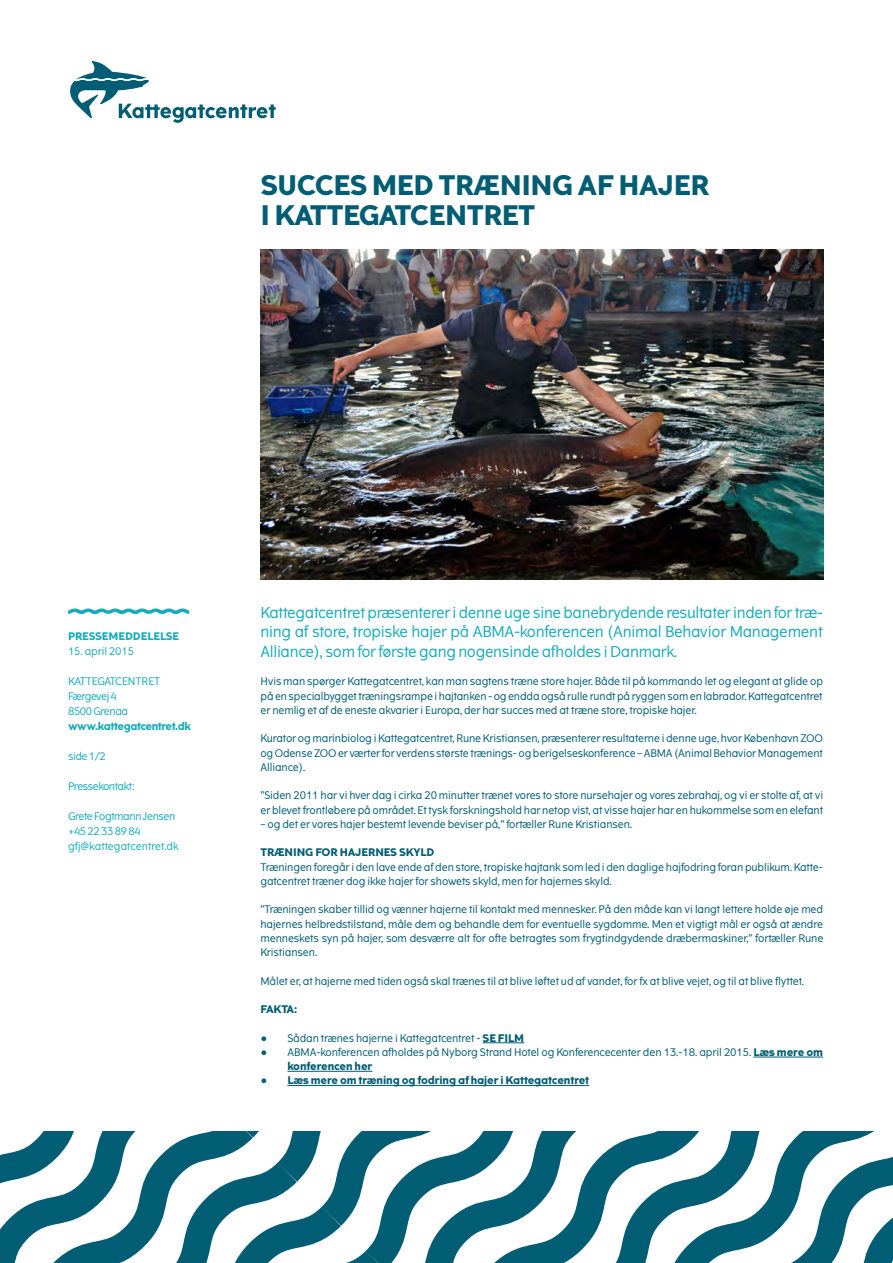
<style>
.page{position:relative;width:893px;height:1263px;background:#fff}
.page>*{position:absolute;margin:0;border:0;box-sizing:border-box;transform-origin:0 0}
.t1{font:700 27px "The Wave";letter-spacing:-.02em;color:#005d73}
.t2{font:15px/19.5px "The Wave";letter-spacing:-.02em;color:#19abbc;text-align:justify}
.t3{font:10.5px/14.2px "The Wave";letter-spacing:-.01em;color:#005d73;text-align:justify}
.t4{font:700 10.5px "The Wave";letter-spacing:-.01em;color:#005d73}
.t5{font:10.5px "The Wave";letter-spacing:-.04em;color:#19abbc}
.t6{font:10.5px "The Wave";letter-spacing:-.01em;color:#19abbc}
.t7{font:700 10.5px "The Wave";letter-spacing:-.04em;color:#19abbc}
.t8{font:10.5px "The Wave";color:#19abbc}
.t9{font:700 10.5px "The Wave";letter-spacing:-.01em;color:#19abbc}
.t10{font:10.5px "The Wave";letter-spacing:-.07em;color:#19abbc}
.s1{font-weight:700}
</style>
<div class="page">
<hr style="left:483px;top:1042px;width:41px;height:1px;background:#005d73">
<hr style="left:753px;top:1057px;width:70px;height:1px;background:#005d73">
<hr style="left:287px;top:1071px;width:85px;height:1px;background:#005d73">
<hr style="left:287px;top:1085px;width:302px;height:1px;background:#005d73">
<img style="left:260px;top:249px;width:563px;height:330px">
<svg style="left:68px;top:608px;width:121px;height:6px"></svg>
<svg style="left:70px;top:61px;width:206px;height:62px"></svg>
<svg style="left:0;top:1131px;width:893px;height:132px"></svg>
<p class="t1" style="left:260px;top:168px;width:450px">SUCCES MED TRÆNING AF HAJER</p>
<p class="t1" style="left:260px;top:198px;width:276px">I KATTEGATCENTRET</p>
<p class="t9" style="left:68px;top:629px;width:113px">PRESSEMEDDELELSE</p>
<p class="t6" style="left:68px;top:644px;width:68px">15. april 2015</p>
<p class="t6" style="left:68px;top:674px;width:94px">KATTEGATCENTRET</p>
<p class="t10" style="left:68px;top:689px;width:50px">Færgevej 4</p>
<p class="t5" style="left:68px;top:704px;width:62px">8500 Grenaa</p>
<p class="t7" style="left:68px;top:719px;width:124px">www.kattegatcentret.dk</p>
<p class="t5" style="left:68px;top:749px;width:39px">side 1/2</p>
<p class="t5" style="left:68px;top:779px;width:69px">Pressekontakt:</p>
<p class="t5" style="left:68px;top:809px;width:109px">Grete Fogtmann Jensen</p>
<p class="t5" style="left:68px;top:824px;width:74px">+45 22 33 89 84</p>
<p class="t8" style="left:68px;top:839px;width:112px">gfj@kattegatcentret.dk</p>
<p class="t2" style="left:260px;top:603px;width:564px">Kattegatcentret præsenterer i denne uge sine banebrydende resultater inden for træ&shy;ning af store, tropiske hajer på ABMA-konferencen (Animal Behavior Management Alliance), som for første gang nogensinde afholdes i Danmark.</p>
<p class="t3" style="left:260px;top:674px;width:564px">Hvis man spørger Kattegatcentret, kan man sagtens træne store hajer. Både til på kommando let og elegant at glide op på en specialbygget træningsrampe i hajtanken - og endda også rulle rundt på ryggen som en labrador. Kattegatcentret er nemlig et af de eneste akvarier i Europa, der har succes med at træne store, tropiske hajer.</p>
<p class="t3" style="left:260px;top:731px;width:564px">Kurator og marinbiolog i Kattegatcentret, Rune Kristiansen, præsenterer resultaterne i denne uge, hvor København ZOO og Odense ZOO er værter for verdens største trænings- og berigelseskonference – ABMA (Animal Behavior Management Alliance).</p>
<p class="t3" style="left:260px;top:788px;width:564px">”Siden 2011 har vi hver dag i cirka 20 minutter trænet vores to store nursehajer og vores zebrahaj, og vi er stolte af, at vi er blevet frontløbere på området. Et tysk forskningshold har netop vist, at visse hajer har en hukommelse som en elefant</p>
<p class="t3" style="left:260px;top:817px;width:373px">– og det er vores hajer bestemt levende beviser på,” fortæller Rune Kristiansen.</p>
<p class="t4" style="left:260px;top:846px;width:176px">TRÆNING FOR HAJERNES SKYLD</p>
<p class="t3" style="left:260px;top:860px;width:564px">Træningen foregår i den lave ende af den store, tropiske hajtank som led i den daglige hajfodring foran publikum. Katte&shy;gatcentret træner dog ikke hajer for showets skyld, men for hajernes skyld.</p>
<p class="t3" style="left:260px;top:902px;width:564px">”Træningen skaber tillid og vænner hajerne til kontakt med mennesker. På den måde kan vi langt lettere holde øje med hajernes helbredstilstand, måle dem og behandle dem for eventuelle sygdomme. Men et vigtigt mål er også at ændre menneskets syn på hajer, som desværre alt for ofte betragtes som frygtindgydende dræbermaskiner,” fortæller Rune Kristiansen.</p>
<p class="t3" style="left:260px;top:974px;width:545px">Målet er, at hajerne med tiden også skal trænes til at blive løftet ud af vandet, for fx at blive vejet, og til at blive flyttet.</p>
<p class="t4" style="left:260px;top:1003px;width:38px">FAKTA:</p>
<p class="t3" style="left:260px;top:1031px;width:265px">• Sådan trænes hajerne i Kattegatcentret - <span class="s1">SE FILM</span></p>
<p class="t3" style="left:287px;top:1045px;width:537px;text-indent:-27px">• ABMA-konferencen afholdes på Nyborg Strand Hotel og Konferencecenter den 13.-18. april 2015. <span class="s1">Læs mere om konferencen her</span></p>
<p class="t4" style="left:260px;top:1074px;width:330px">• Læs mere om træning og fodring af hajer i Kattegatcentret</p>
</div>
